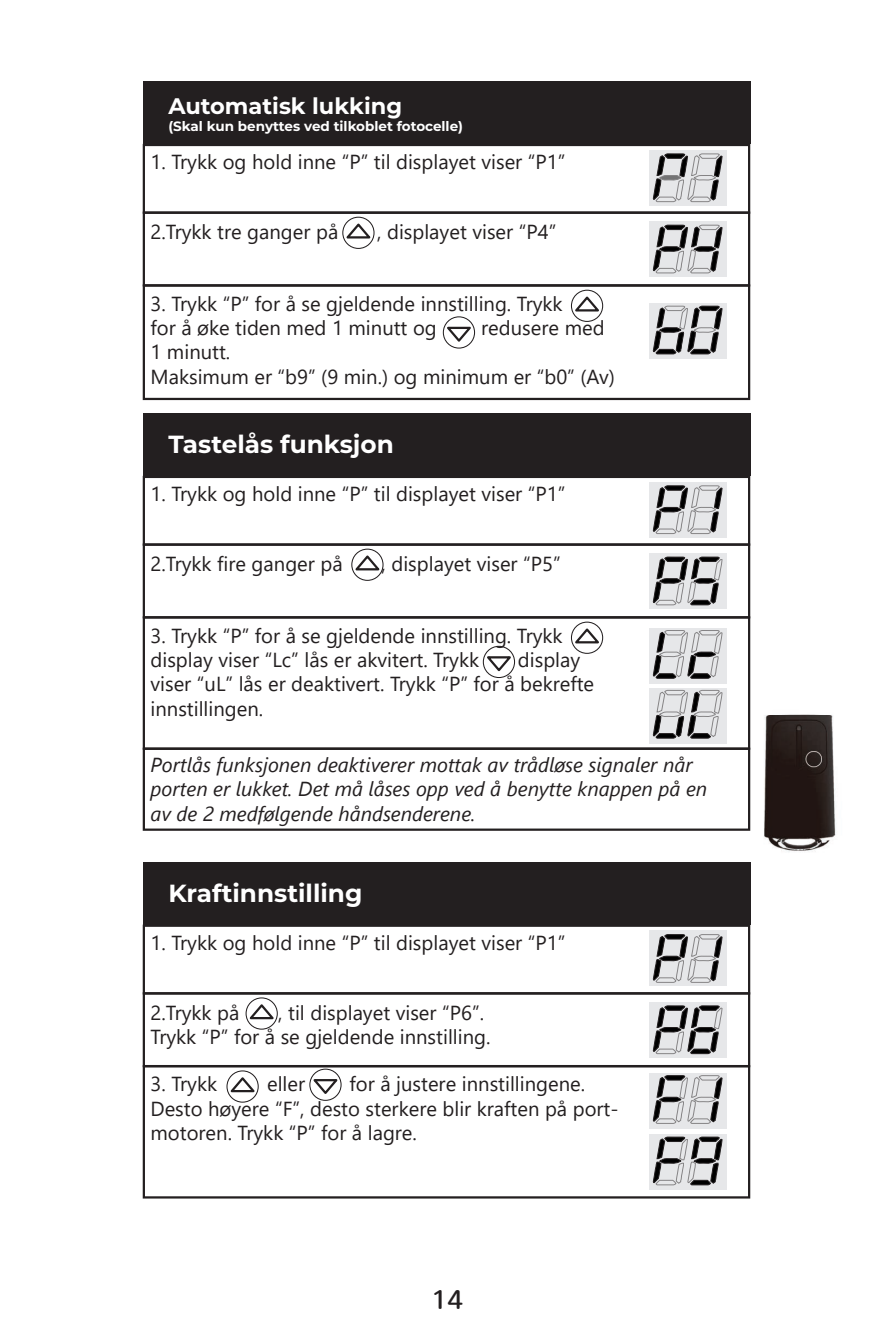
<style>
.page{position:relative;width:893px;height:1340px;background:#fff}
.page>*{position:absolute;margin:0;border:0;box-sizing:border-box;transform-origin:0 0}
.t1{font:500 27px "Nunito";color:#231f20}
.t2{font:700 24.75px "Montserrat";color:#fff}
.t3{font:700 22.5px "Montserrat";color:#fff}
.t4{font:20.25px/24.3px "Segoe UI";color:#231f20}
.t5{font:italic 20.25px/24.3px "Segoe UI";color:#231f20}
.t6{font:700 13.5px "Montserrat";color:#fff}
</style>
<div class="page">
<img style="left:737px;top:690px;width:99px;height:191px">
<div style="left:649px;top:303px;width:78px;height:56px;background:#e6e7e9"></div>
<div style="left:649px;top:1073px;width:78px;height:55px;background:#e6e7e9"></div>
<div style="left:649px;top:1134px;width:78px;height:56px;background:#e6e7e9"></div>
<div style="left:649px;top:628px;width:78px;height:55px;background:#e6e7e9"></div>
<div style="left:649px;top:687px;width:78px;height:56px;background:#e6e7e9"></div>
<div style="left:143px;top:81px;width:607px;height:63px;background:#231f20"></div>
<div style="left:143px;top:861px;width:607px;height:63px;background:#231f20"></div>
<div style="left:143px;top:413px;width:607px;height:63px;background:#231f20"></div>
<div style="left:143px;top:144px;width:607px;height:70px;border:2px solid #231f20"></div>
<div style="left:143px;top:924px;width:607px;height:70px;border:2px solid #231f20"></div>
<div style="left:143px;top:476px;width:607px;height:69px;border:2px solid #231f20"></div>
<div style="left:143px;top:1065px;width:607px;height:133px;border:2px solid #231f20"></div>
<div style="left:143px;top:284px;width:607px;height:116px;border:2px solid #231f20"></div>
<div style="left:143px;top:616px;width:607px;height:133px;border:2px solid #231f20"></div>
<div style="left:143px;top:747px;width:607px;height:83px;border:2px solid #231f20"></div>
<div style="left:143px;top:211px;width:607px;height:75px;border:2px solid #231f20"></div>
<div style="left:143px;top:992px;width:607px;height:75px;border:2px solid #231f20"></div>
<div style="left:143px;top:543px;width:607px;height:75px;border:2px solid #231f20"></div>
<svg style="left:653px;top:306px;width:69px;height:48px"></svg>
<svg style="left:653px;top:1075px;width:69px;height:48px"></svg>
<svg style="left:653px;top:1136px;width:69px;height:49px"></svg>
<svg style="left:653px;top:630px;width:69px;height:48px"></svg>
<svg style="left:653px;top:690px;width:69px;height:48px"></svg>
<div style="left:649px;top:221px;width:78px;height:56px;background:#e6e7e9"></div>
<div style="left:649px;top:1001px;width:78px;height:56px;background:#e6e7e9"></div>
<div style="left:649px;top:553px;width:78px;height:55px;background:#e6e7e9"></div>
<div style="left:649px;top:150px;width:78px;height:55px;background:#e6e7e9"></div>
<div style="left:649px;top:930px;width:78px;height:56px;background:#e6e7e9"></div>
<div style="left:649px;top:482px;width:78px;height:55px;background:#e6e7e9"></div>
<svg style="left:653px;top:153px;width:69px;height:49px"></svg>
<svg style="left:653px;top:934px;width:69px;height:48px"></svg>
<svg style="left:653px;top:485px;width:69px;height:49px"></svg>
<svg style="left:653px;top:225px;width:69px;height:48px"></svg>
<svg style="left:653px;top:1005px;width:69px;height:49px"></svg>
<svg style="left:653px;top:556px;width:69px;height:49px"></svg>
<svg style="left:344px;top:221px;width:28px;height:19px"></svg>
<svg style="left:246px;top:1001px;width:30px;height:20px"></svg>
<svg style="left:352px;top:553px;width:29px;height:19px"></svg>
<svg style="left:571px;top:294px;width:30px;height:19px"></svg>
<svg style="left:228px;top:1074px;width:29px;height:20px"></svg>
<svg style="left:571px;top:626px;width:30px;height:19px"></svg>
<svg style="left:445px;top:325px;width:30px;height:19px"></svg>
<svg style="left:311px;top:1076px;width:30px;height:20px"></svg>
<svg style="left:485px;top:654px;width:30px;height:19px"></svg>
<div style="left:342px;top:217px;width:33px;height:32px;border:1px solid #231f20;border-radius:50%"></div>
<div style="left:246px;top:997px;width:32px;height:32px;border:1px solid #231f20;border-radius:50%"></div>
<div style="left:351px;top:548px;width:33px;height:33px;border:1px solid #231f20;border-radius:50%"></div>
<div style="left:571px;top:290px;width:32px;height:32px;border:1px solid #231f20;border-radius:50%"></div>
<div style="left:226px;top:1070px;width:33px;height:32px;border:1px solid #231f20;border-radius:50%"></div>
<div style="left:571px;top:621px;width:32px;height:33px;border:1px solid #231f20;border-radius:50%"></div>
<div style="left:443px;top:316px;width:32px;height:32px;border:1px solid #231f20;border-radius:50%"></div>
<div style="left:309px;top:1068px;width:33px;height:32px;border:1px solid #231f20;border-radius:50%"></div>
<div style="left:483px;top:646px;width:32px;height:32px;border:1px solid #231f20;border-radius:50%"></div>
<p class="t3" style="left:168px;top:90px;width:235px">Automatisk lukking</p>
<p class="t6" style="left:168px;top:117px;width:296px">(Skal kun benyttes ved tilkoblet fotocelle)</p>
<p class="t4" style="left:151px;top:148px;width:416px">1. Trykk og hold inne “P” til displayet viser “P1”</p>
<p class="t4" style="left:151px;top:218px;width:189px">2.Trykk tre ganger på</p>
<p class="t4" style="left:377px;top:218px;width:181px">, displayet viser “P4”</p>
<p class="t4" style="left:151px;top:289px;width:414px">3. Trykk “P” for å se gjeldende innstilling. Trykk for å øke tiden med 1 minutt og</p>
<p class="t4" style="left:481px;top:314px;width:125px">redusere med</p>
<p class="t4" style="left:151px;top:338px;width:466px">1 minutt.<br>Maksimum er “b9” (9 min.) og minimum er “b0” (Av)</p>
<p class="t2" style="left:168px;top:426px;width:227px">Tastelås funksjon</p>
<p class="t4" style="left:151px;top:480px;width:416px">1. Trykk og hold inne “P” til displayet viser “P1”</p>
<p class="t4" style="left:151px;top:549px;width:194px">2.Trykk fire ganger på</p>
<p class="t4" style="left:381px;top:549px;width:181px">, displayet viser “P5”</p>
<p class="t4" style="left:151px;top:621px;width:414px">3. Trykk “P” for å se gjeldende innstilling. Trykk display viser “Lc” lås er akvitert. Trykk</p>
<p class="t4" style="left:151px;top:646px;width:445px;text-indent:367px">display viser “uL” lås er deaktivert. Trykk “P” for å bekrefte innstillingen.</p>
<p class="t5" style="left:151px;top:749px;width:558px">Portlås funksjonen deaktiverer mottak av trådløse signaler når porten er lukket. Det må låses opp ved å benytte knappen på en av de 2 medfølgende håndsenderene.</p>
<p class="t2" style="left:168px;top:875px;width:196px">Kraftinnstilling</p>
<p class="t4" style="left:151px;top:928px;width:416px">1. Trykk og hold inne “P” til displayet viser “P1”</p>
<p class="t4" style="left:151px;top:998px;width:90px">2.Trykk på</p>
<p class="t4" style="left:151px;top:998px;width:341px;text-indent:128px">, til displayet viser “P6”.<br>Trykk “P” for å se gjeldende innstilling.</p>
<p class="t4" style="left:151px;top:1070px;width:469px;text-indent:199px">for å justere innstillingene.<br>Desto høyere “F”, desto sterkere blir kraften på port&shy;motoren. Trykk “P” for å lagre.</p>
<p class="t4" style="left:151px;top:1070px;width:68px">3. Trykk</p>
<p class="t4" style="left:267px;top:1070px;width:40px">eller</p>
<h1 class="t1" style="left:432px;top:1275px;width:33px">14</h1>
</div>
